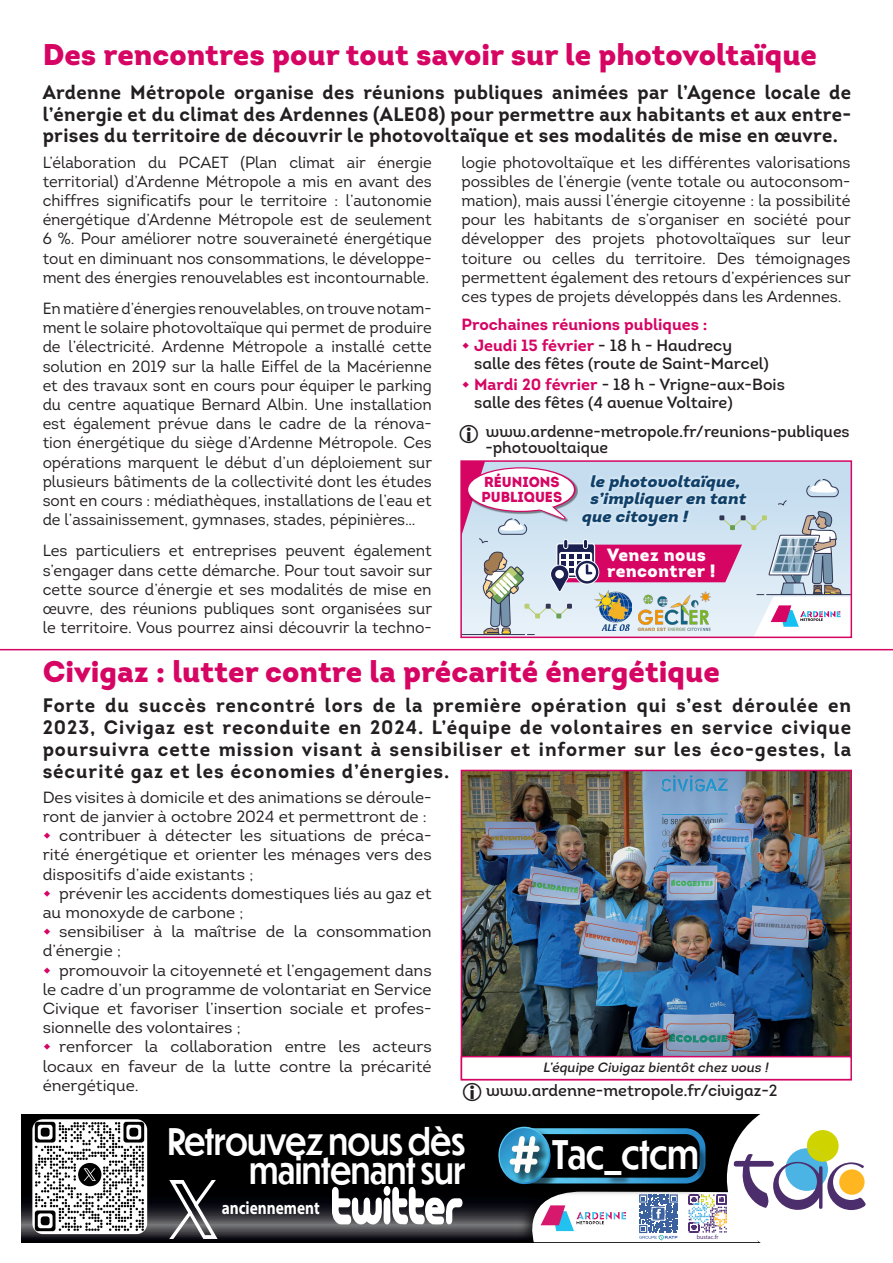
<style>
.page{position:relative;width:893px;height:1263px;background:#fff}
.page>*{position:absolute;margin:0;border:0;box-sizing:border-box;transform-origin:0 0}
.t1{font:500 38.7px "Dunbar Tall";color:#fff;scale:.88 1}
.t2{font:500 36px/28.5px "Dunbar Tall";color:#fff;text-align:right;scale:.87 1}
.t3{font:900 30px "Intro";color:#d60564}
.t4{font:700 19.5px/21.8px "Intro";letter-spacing:.03em;color:#231f20;text-align:justify}
.t5{font:700 19.5px/21.8px "Intro";letter-spacing:.03em;color:#231f20;text-align:justify;scale:.96 1}
.t6{font:700 18.3px "Myriad Pro";color:#fff;scale:.84 1}
.t7{font:900 17.7px/16.4px "Intro";letter-spacing:.02em;color:#fff}
.t8{font:16.2px/19.2px "Intro";color:#231f20;text-align:justify}
.t9{font:16.2px/19.2px "Intro";color:#231f20;text-align:justify;scale:.96 1}
.t10{font:16.2px "Intro Regular Alt";color:#231f20}
.t11{font:700 16.2px "Intro";color:#d60564}
.t12{font:italic 900 16.05px "Intro";color:#0f4069;scale:1.06 1}
.t13{font:900 14.4px/14.4px "Intro";color:#d60564}
.t14{font:italic 13.5px "Intro Regular Alt";color:#231f20}
.t15{font:6px "Myriad Pro";color:#4d2e6d}
.s1{font-family:"Intro Regular Alt";font-weight:400;color:#231f20}
.s2{font-size:15.45px}
.s3{font-family:"Intro";font-weight:700;color:#d60564}
</style>
<div class="page">
<hr style="left:0;top:649px;width:893px;height:1px;background:#d60564">
<svg style="left:21px;top:1114px;width:476px;height:128px;background:#0c0c0f"></svg>
<svg style="left:332px;top:1186px;width:130px;height:39px"></svg>
<div style="left:384px;top:1186px;width:7px;height:10px;background:#fff;border-radius:50%"></div>
<svg style="left:169px;top:1180px;width:49px;height:59px"></svg>
<svg style="left:497px;top:1114px;width:369px;height:128px"></svg>
<img style="left:549px;top:1132px;width:164px;height:62px">
<img style="left:32px;top:1119px;width:115px;height:115px">
<div style="left:77px;top:1161px;width:25px;height:30px;background:#fff"></div>
<div style="left:78px;top:1163px;width:23px;height:23px;background:#000001;border-radius:50%"></div>
<svg style="left:84px;top:1168px;width:12px;height:13px"></svg>
<svg style="left:463px;top:463px;width:386px;height:172px;background:#c9c2d4"></svg>
<div style="left:468px;top:468px;width:106px;height:43px;background:#fff;border-radius:50%"></div>
<div style="left:460px;top:460px;width:392px;height:178px;border:2px solid #d60564"></div>
<img style="left:464px;top:773px;width:385px;height:283px">
<div style="left:461px;top:770px;width:391px;height:310px;border:2px solid #d60564"></div>
<div style="left:461px;top:1056px;width:391px;height:24px;background:#fff;border:2px solid #d60564"></div>
<p class="t3" style="left:43px;top:35px;width:776px">Des rencontres pour tout savoir sur le photovoltaïque</p>
<p class="t5" style="left:43px;top:81px;width:844px">Ardenne Métropole organise des réunions publiques animées par l’Agence locale de l’énergie et du climat des Ardennes (ALE08) pour permettre aux habitants et aux entre&shy;prises du territoire de découvrir le photovoltaïque et ses modalités de mise en œuvre.</p>
<p class="t9" style="left:43px;top:152px;width:407px">L’élaboration du PCAET (Plan climat air énergie territorial) d’Ardenne Métropole a mis en avant des chiffres significatifs pour le territoire : l’autonomie énergétique d’Ardenne Métropole est de seulement 6 %. Pour améliorer notre souveraineté énergétique tout en diminuant nos consommations, le développe&shy;ment des énergies renouvelables est incontournable.</p>
<p class="t9" style="left:43px;top:299px;width:407px">En matière d’énergies renouvelables, on trouve notam&shy;ment le solaire photovoltaïque qui permet de produire de l’électricité. Ardenne Métropole a installé cette solution en 2019 sur la halle Eiffel de la Macérienne et des travaux sont en cours pour équiper le parking du centre aquatique Bernard Albin. Une installation est également prévue dans le cadre de la rénova&shy;tion énergétique du siège d’Ardenne Métropole. Ces opérations marquent le début d’un déploiement sur plusieurs bâtiments de la collectivité dont les études sont en cours : médiathèques, installations de l’eau et de l’assainissement, gymnases, stades, pépinières…</p>
<p class="t8" style="left:43px;top:541px;width:391px">Les particuliers et entreprises peuvent également s’engager dans cette démarche. Pour tout savoir sur cette source d’énergie et ses modalités de mise en œuvre, des réunions publiques sont organisées sur le territoire. Vous pourrez ainsi découvrir la techno-</p>
<p class="t8" style="left:461px;top:152px;width:391px">logie photovoltaïque et les différentes valorisations possibles de l’énergie (vente totale ou autoconsom&shy;mation), mais aussi l’énergie citoyenne : la possibilité</p>
<p class="t8" style="left:461px;top:210px;width:391px">pour les habitants de s’organiser en société pour développer des projets photovoltaïques sur leur toiture ou celles du territoire. Des témoignages permettent également des retours d’expériences sur ces types de projets développés dans les Ardennes.</p>
<p class="t11" style="left:461px;top:314px;width:248px">Prochaines réunions publiques :</p>
<p class="t11" style="left:474px;top:335px;width:259px">Jeudi 15 février <span class="s1">- 18 h - Haudrecy</span></p>
<p class="t10" style="left:474px;top:354px;width:296px">salle des fêtes <span class="s2">(</span>route de Saint-Marcel<span class="s2">)</span></p>
<p class="t10" style="left:474px;top:375px;width:312px"><span class="s3">Mardi 20 février</span> - 18 h - Vrigne-aux-Bois</p>
<p class="t10" style="left:474px;top:393px;width:260px">salle des fêtes <span class="s2">(</span>4 avenue Voltaire<span class="s2">)</span></p>
<p class="t10" style="left:486px;top:421px;width:365px">www.ardenne-metropole.fr/reunions-publiques</p>
<p class="t10" style="left:485px;top:438px;width:124px">-photovoltaique</p>
<p class="t13" style="left:482px;top:475px;width:82px">RÉUNIONS<br>PUBLIQUES</p>
<p class="t12" style="left:590px;top:470px;width:143px">le photovoltaïque,</p>
<p class="t12" style="left:590px;top:488px;width:149px">s’impliquer en tant</p>
<p class="t12" style="left:582px;top:506px;width:102px">que citoyen !</p>
<p class="t7" style="left:607px;top:546px;width:110px">Venez nous rencontrer !</p>
<p class="t3" style="left:43px;top:652px;width:679px">Civigaz : lutter contre la précarité énergétique</p>
<p class="t4" style="left:43px;top:694px;width:810px">Forte du succès rencontré lors de la première opération qui s’est déroulée en 2023, Civigaz est reconduite en 2024. L’équipe de volontaires en service civique poursuivra cette mission visant à sensibiliser et informer sur les éco-gestes, la sécurité gaz et les économies d’énergies.</p>
<p class="t8" style="left:43px;top:788px;width:390px">Des visites à domicile et des animations se déroule&shy;ront de janvier à octobre 2024 et permettront de :</p>
<p class="t8" style="left:43px;top:826px;width:391px;text-indent:16px">contribuer à détecter les situations de préca&shy;rité énergétique et orienter les ménages vers des dispositifs d’aide existants ;</p>
<p class="t8" style="left:43px;top:884px;width:390px;text-indent:16px">prévenir les accidents domestiques liés au gaz et au monoxyde de carbone ;</p>
<p class="t8" style="left:43px;top:922px;width:390px;text-indent:16px">sensibiliser à la maîtrise de la consommation d’énergie ;</p>
<p class="t8" style="left:43px;top:960px;width:390px;text-indent:16px">promouvoir la citoyenneté et l’engagement dans le cadre d’un programme de volontariat en Service Civique et favoriser l’insertion sociale et profes&shy;sionnelle des volontaires ;</p>
<p class="t8" style="left:43px;top:1037px;width:390px;text-indent:16px">renforcer la collaboration entre les acteurs locaux en faveur de la lutte contre la précarité énergétique.</p>
<p class="t2" style="left:168px;top:1126px;width:343px">Retrouvez nous dès maintenant sur</p>
<p class="t6" style="left:222px;top:1196px;width:118px">anciennement</p>
<p class="t14" style="left:543px;top:1059px;width:230px">L’équipe Civigaz bientôt chez vous !</p>
<p class="t10" style="left:486px;top:1080px;width:293px">www.ardenne-metropole.fr/civigaz-2</p>
<p class="t1" style="left:552px;top:1126px;width:168px">Tac_ctcm</p>
<p class="t15" style="left:697px;top:1233px;width:23px">bustac.fr</p>
</div>
